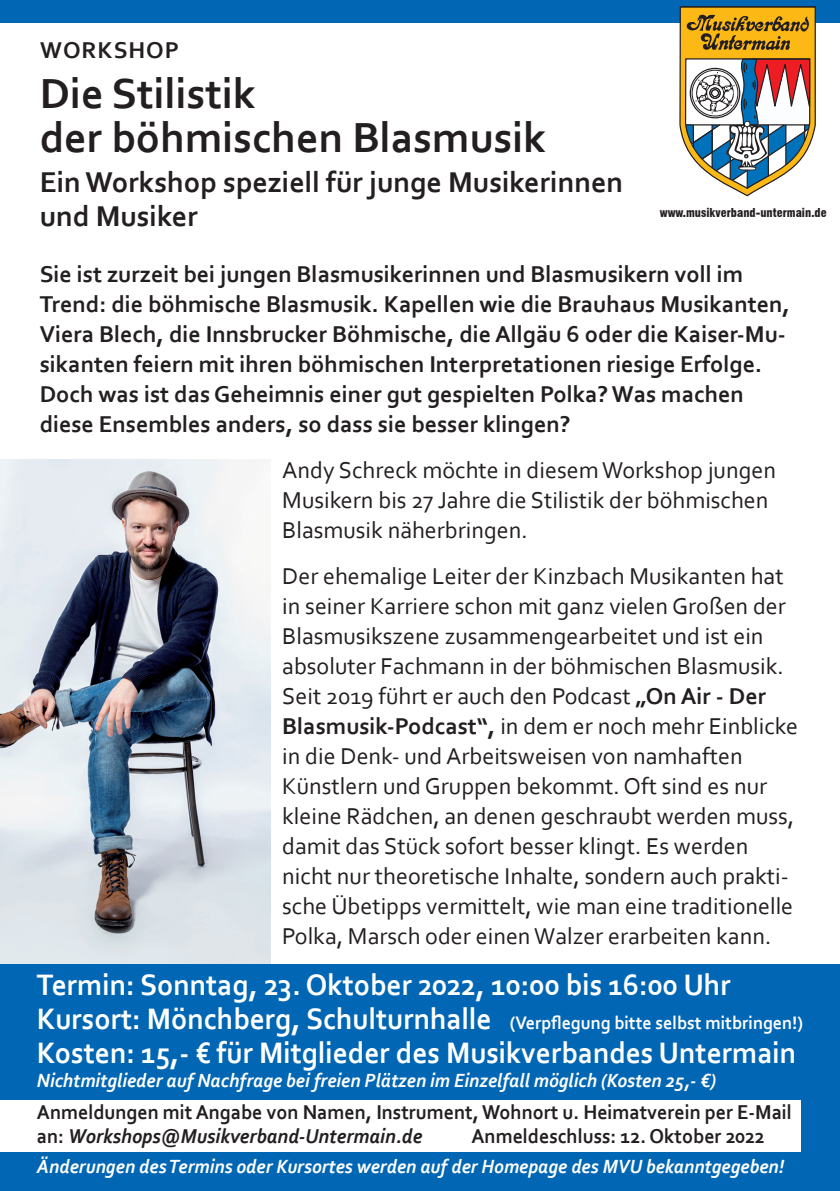
<style>
.page{position:relative;width:840px;height:1191px;background:#fff}
.page>*{position:absolute;margin:0;border:0;box-sizing:border-box;transform-origin:0 0}
.t1{font:700 44px/44px "Corbel";color:#231f20}
.t2{font:700 31px "Corbel";color:#fff;scale:.95 1}
.t3{font:700 30px/34px "Corbel";color:#231f20}
.t4{font:24px/30px "Corbel";color:#231f20}
.t5{font:700 24px/30px "Corbel";color:#231f20}
.t6{font:700 24px "Corbel";letter-spacing:.04em;color:#231f20}
.t7{font:700 21px/24px "Corbel";color:#231f20;scale:.95 1}
.t8{font:italic 700 20px "Corbel";color:#fff;scale:.95 1}
.t9{font:700 19px "Corbel";color:#fff;scale:.95 1}
.t10{font:900 condensed 12px "Swiss 721 BT";color:#231f20}
.s1{font-weight:700}
.s2{font-size:31px}
.s3{font-style:italic}
</style>
<div class="page">
<img style="left:0;top:459px;width:271px;height:505px">
<div style="left:0;top:964px;width:839px;height:227px;background:#0166b3"></div>
<div style="left:0;top:0;width:839px;height:23px;background:#0166b3"></div>
<svg style="left:679px;top:6px;width:137px;height:191px"></svg>
<div style="left:708px;top:87px;width:12px;height:12px;border:1px solid #231f20;border-radius:50%"></div>
<div style="left:710px;top:89px;width:8px;height:8px;border:1px solid #231f20;border-radius:50%"></div>
<div style="left:689px;top:68px;width:50px;height:50px;border:1px solid #231f20;border-radius:50%"></div>
<div style="left:691px;top:70px;width:46px;height:46px;border:1px solid #231f20;border-radius:50%"></div>
<div style="left:0;top:1100px;width:799px;height:51px;background:#fff"></div>
<p class="t6" style="left:40px;top:35px;width:140px">Workshop</p>
<h1 class="t1" style="left:40px;top:70px;width:507px">Die Stilistik<br>der böhmischen Blasmusik</h1>
<p class="t3" style="left:40px;top:164px;width:584px">Ein Workshop speziell für junge Musikerinnen und Musiker</p>
<p class="t5" style="left:40px;top:258px;width:751px">Sie ist zurzeit bei jungen Blasmusikerinnen und Blasmusikern voll im Trend: die böhmische Blasmusik. Kapellen wie die Brauhaus Musikanten, Viera Blech, die Innsbrucker Böhmische, die Allgäu 6 oder die Kaiser-Mu&shy;sikanten feiern mit ihren böhmischen Interpretationen riesige Erfolge.<br>Doch was ist das Geheimnis einer gut gespielten Polka? Was machen diese Ensembles anders, so dass sie besser klingen?</p>
<p class="t4" style="left:282px;top:454px;width:495px">Andy Schreck möchte in diesem Workshop jungen<br>Musikern bis 27 Jahre die Stilistik der böhmischen<br>Blasmusik näherbringen.</p>
<p class="t4" style="left:282px;top:560px;width:517px">Der ehemalige Leiter der Kinzbach Musikanten hat in seiner Karriere schon mit ganz vielen Großen der Blasmusikszene zusammengearbeitet und ist ein absoluter Fachmann in der böhmischen Blasmusik.<br>Seit 2019 führt er auch den Podcast <span class="s1">„On Air - Der Blasmusik-Podcast“,</span> in dem er noch mehr Einblicke in die Denk- und Arbeitsweisen von namhaften Künstlern und Gruppen bekommt. Oft sind es nur kleine Rädchen, an denen geschraubt werden muss, damit das Stück sofort besser klingt. Es werden nicht nur theoretische Inhalte, sondern auch prakti&shy;sche Übetipps vermittelt, wie man eine traditionelle Polka, Marsch oder einen Walzer erarbeiten kann.</p>
<p class="t10" style="left:659px;top:205px;width:168px">www.musikverband-untermain.de</p>
<p class="t2" style="left:37px;top:965px;width:731px">Termin: Sonntag, 23. Oktober 2022, 10:00 bis 16:00 Uhr</p>
<p class="t9" style="left:37px;top:1010px;width:807px"><span class="s2">Kursort: Mönchberg, Schulturnhalle</span> (Verpflegung bitte selbst mitbringen!)</p>
<p class="t2" style="left:37px;top:1033px;width:800px">Kosten: 15,- € für Mitglieder des Musikverbandes Untermain</p>
<p class="t8" style="left:37px;top:1067px;width:716px">Nichtmitglieder auf Nachfrage bei freien Plätzen im Einzelfall möglich (Kosten 25,- €)</p>
<p class="t7" style="left:37px;top:1099px;width:795px">Anmeldungen mit Angabe von Namen, Instrument, Wohnort u. Heimatverein per E-Mail an: <span class="s3">Workshops@Musikverband-Untermain.de</span></p>
<p class="t7" style="left:471px;top:1123px;width:310px">Anmeldeschluss: 12. Oktober 2022</p>
<p class="t8" style="left:37px;top:1153px;width:787px">Änderungen des Termins oder Kursortes werden auf der Homepage des MVU bekanntgegeben!</p>
</div>
